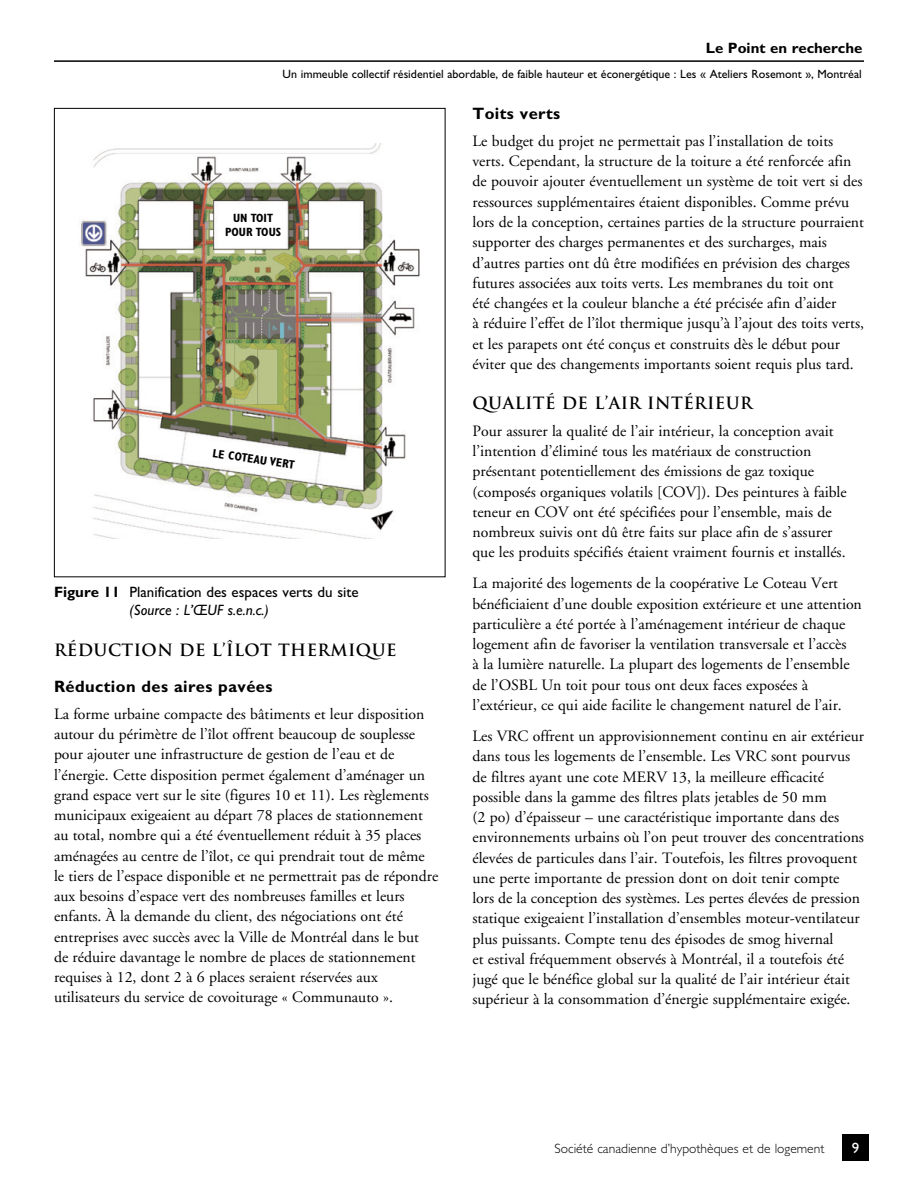
<style>
.page{position:relative;width:918px;height:1188px;background:#fff}
.page>*{position:absolute;margin:0;border:0;box-sizing:border-box;transform-origin:0 0}
.RH_Subhead_1{font:700 16.5px "Trajan Pro";letter-spacing:.025em;color:#000}
.RH_Subhead_2{font:700 16.5px "Gill Sans Std";letter-spacing:.025em;color:#000}
.RH_Body_1{font:15.75px/20.2px "Adobe Garamond";color:#000}
.t1{font:15px/18px "Gill Sans Std";color:#000}
.t2{font:700 15px "Gill Sans Std";color:#000}
.t3{font:15px "Gill Sans Std";color:#fff}
.t4{font:300 13.5px "Gill Sans Std";color:#000}
.t5{font:12px "Gill Sans Std";color:#000}
.s1{font-weight:700}
.s2{font-style:italic}
</style>
<div class="page">
<hr style="left:54px;top:60px;width:810px;height:2px;background:#000">
<div style="left:842px;top:1134px;width:27px;height:27px;background:#000"></div>
<img style="left:81px;top:143px;width:339px;height:396px">
<p class="t2" style="left:706px;top:39px;width:158px">Le Point en recherche</p>
<p class="t5" style="left:283px;top:67px;width:581px">Un immeuble collectif résidentiel abordable, de faible hauteur et éconergétique : Les « Ateliers Rosemont », Montréal</p>
<p class="t1" style="left:130px;top:583px;width:231px;text-indent:-76px"><span class="s1">Figure 11</span> Planification des espaces verts du site <span class="s2">(Source : L’ŒUF s.e.n.c.)</span></p>
<h2 class="RH_Subhead_1" style="left:54px;top:640px;width:344px">RÉDUCTION DE L’ÎLOT THERMIQUE</h2>
<h3 class="RH_Subhead_2" style="left:54px;top:677px;width:220px">Réduction des aires pavées</h3>
<p class="RH_Body_1" style="left:54px;top:704px;width:386px">La forme urbaine compacte des bâtiments et leur disposition autour du périmètre de l’îlot offrent beaucoup de souplesse pour ajouter une infrastructure de gestion de l’eau et de l’énergie. Cette disposition permet également d’aménager un grand espace vert sur le site (figures 10 et 11). Les règlements municipaux exigeaient au départ 78 places de stationnement au total, nombre qui a été éventuellement réduit à 35 places aménagées au centre de l’îlot, ce qui prendrait tout de même le tiers de l’espace disponible et ne permettrait pas de répondre aux besoins d’espace vert des nombreuses familles et leurs enfants. À la demande du client, des négociations ont été entreprises avec succès avec la Ville de Montréal dans le but<br>de réduire davantage le nombre de places de stationnement requises à 12, dont 2 à 6 places seraient réservées aux utilisateurs du service de covoiturage « Communauto ».</p>
<h3 class="RH_Subhead_2" style="left:472px;top:104px;width:89px">Toits verts</h3>
<p class="RH_Body_1" style="left:472px;top:131px;width:393px">Le budget du projet ne permettait pas l’installation de toits verts. Cependant, la structure de la toiture a été renforcée afin de pouvoir ajouter éventuellement un système de toit vert si des ressources supplémentaires étaient disponibles. Comme prévu lors de la conception, certaines parties de la structure pourraient supporter des charges permanentes et des surcharges, mais d’autres parties ont dû être modifiées en prévision des charges futures associées aux toits verts. Les membranes du toit ont<br>été changées et la couleur blanche a été précisée afin d’aider<br>à réduire l’effet de l’îlot thermique jusqu’à l’ajout des toits verts, et les parapets ont été conçus et construits dès le début pour éviter que des changements importants soient requis plus tard.</p>
<h2 class="RH_Subhead_1" style="left:472px;top:393px;width:282px">QUALITÉ DE L’AIR INTÉRIEUR</h2>
<p class="RH_Body_1" style="left:472px;top:421px;width:376px">Pour assurer la qualité de l’air intérieur, la conception avait l’intention d’éliminé tous les matériaux de construction présentant potentiellement des émissions de gaz toxique (composés organiques volatils [COV]). Des peintures à faible teneur en COV ont été spécifiées pour l’ensemble, mais de nombreux suivis ont dû être faits sur place afin de s’assurer que les produits spécifiés étaient vraiment fournis et installés.</p>
<p class="RH_Body_1" style="left:472px;top:574px;width:391px">La majorité des logements de la coopérative Le Coteau Vert bénéficiaient d’une double exposition extérieure et une attention particulière a été portée à l’aménagement intérieur de chaque logement afin de favoriser la ventilation transversale et l’accès<br>à la lumière naturelle. La plupart des logements de l’ensemble de l’OSBL Un toit pour tous ont deux faces exposées à l’extérieur, ce qui aide facilite le changement naturel de l’air.</p>
<p class="RH_Body_1" style="left:472px;top:726px;width:393px">Les VRC offrent un approvisionnement continu en air extérieur dans tous les logements de l’ensemble. Les VRC sont pourvus de filtres ayant une cote MERV 13, la meilleure efficacité possible dans la gamme des filtres plats jetables de 50 mm<br>(2 po) d’épaisseur – une caractéristique importante dans des environnements urbains où l’on peut trouver des concentrations élevées de particules dans l’air. Toutefois, les filtres provoquent une perte importante de pression dont on doit tenir compte lors de la conception des systèmes. Les pertes élevées de pression statique exigeaient l’installation d’ensembles moteur-ventilateur plus puissants. Compte tenu des épisodes de smog hivernal<br>et estival fréquemment observés à Montréal, il a toutefois été jugé que le bénéfice global sur la qualité de l’air intérieur était supérieur à la consommation d’énergie supplémentaire exigée.</p>
<p class="t4" style="left:554px;top:1141px;width:272px">Société canadienne d’hypothèques et de logement</p>
<p class="t3" style="left:852px;top:1139px;width:9px">9</p>
</div>
